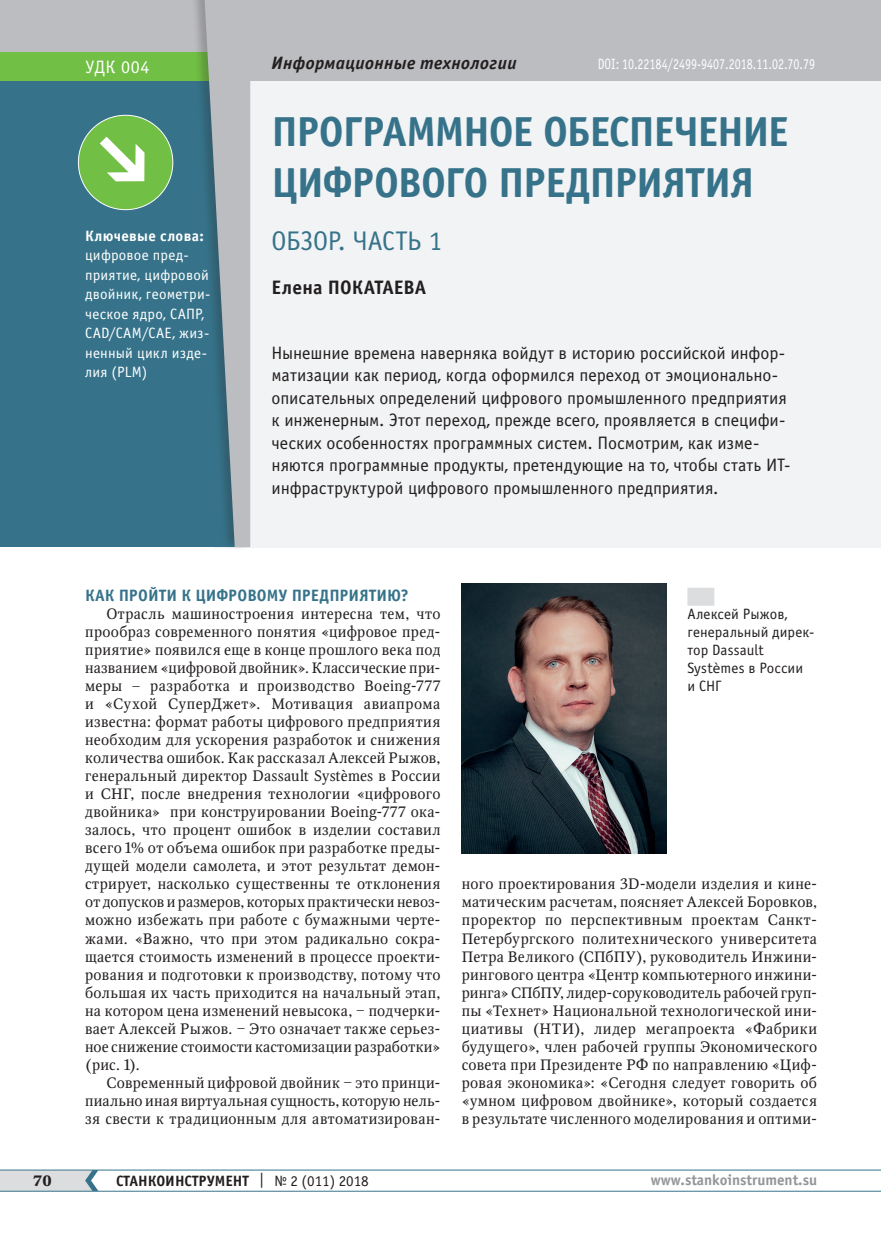
<style>
.page{position:relative;width:881px;height:1234px;background:#fff}
.page>*{position:absolute;margin:0;border:0;box-sizing:border-box;transform-origin:0 0}
.t1{font:700 42px/51px "Officina Sans C";letter-spacing:-.03em;color:#36738a}
.t2{font:27px "Officina Sans C";letter-spacing:-.01em;color:#36738a}
.t3{font:700 19.5px "Officina Sans C";letter-spacing:.005em;color:#231f20}
.t4{font:18px/22.5px "Officina Sans C";letter-spacing:-.005em;color:#231f20}
.t5{font:italic 700 18px "Officina Sans C";letter-spacing:.015em;color:#231f20}
.t6{font:18px "Officina Sans C";letter-spacing:.03em;color:#fff}
.t7{font:700 16.5px "Officina Sans C";color:#36738a}
.t8{font:15px/18px "Octava";letter-spacing:.025em;color:#231f20;text-align:justify}
.t9{font:15px/19.5px "Officina Sans C";letter-spacing:.015em;color:#fff}
.t10{font:15px/18px "Officina Sans C";letter-spacing:.005em;color:#231f20}
.t11{font:15px "Officina Sans C";letter-spacing:.015em;color:#fff;scale:.8 1}
.t12{font:700 15px "Officina Sans C";color:#231f20}
.t13{font:700 15px "Officina Sans C";color:#939598}
.t14{font:700 15px "Officina Sans C";letter-spacing:.02em;color:#fff}
.t15{font:700 15px "Octava";color:#231f20}
.s1{font-family:"Myriad Pro"}
.s2{font-weight:400}
</style>
<div class="page">
<hr style="left:0;top:1190px;width:880px;height:1px;background:#36738a">
<hr style="left:0;top:1169px;width:880px;height:1px;background:#36738a">
<svg style="left:0;top:1169px;width:98px;height:21px;background:#ccd4d8"></svg>
<div style="left:0;top:0;width:880px;height:81px;background:#bcbdc0"></div>
<div style="left:214px;top:81px;width:666px;height:466px;background:#f2f3f4"></div>
<div style="left:0;top:74px;width:236px;height:473px;background:#36738a"></div>
<svg style="left:77px;top:114px;width:97px;height:97px"></svg>
<div style="left:0;top:52px;width:222px;height:29px;background:#71bf44"></div>
<div style="left:190px;top:0;width:61px;height:551px;background:#231f20;opacity:.25"></div>
<svg style="left:204px;top:0;width:46px;height:547px"></svg>
<img style="left:461px;top:583px;width:205px;height:270px">
<div style="left:687px;top:587px;width:27px;height:18px;background:#dcdddf"></div>
<p class="t6" style="left:85px;top:57px;width:66px">УДК 004</p>
<p class="t5" style="left:271px;top:53px;width:246px">Информационные технологии</p>
<p class="t11" style="left:597px;top:56px;width:273px">DOI: 10.22184/2499-9407.2018.11.02.70.79</p>
<p class="t14" style="left:85px;top:227px;width:120px">Ключевые слова:</p>
<p class="t9" style="left:85px;top:246px;width:127px">цифровое пред&shy;приятие, цифровой двойник, геометри&shy;ческое ядро, САПР,<br>CAD/CAM/CAE, жиз&shy;ненный цикл изде&shy;лия (PLM)</p>
<h1 class="t1" style="left:271px;top:107px;width:518px">ПРОГРАММНОЕ ОБЕСПЕЧЕНИЕ<br>ЦИФРОВОГО ПРЕДПРИЯТИЯ</h1>
<h2 class="t2" style="left:271px;top:226px;width:172px">ОБЗОР. ЧАСТЬ 1</h2>
<h3 class="t3" style="left:271px;top:276px;width:156px">Елена ПОКАТАЕВА</h3>
<p class="t4" style="left:271px;top:342px;width:520px">Нынешние времена наверняка войдут в историю российской инфор&shy;матизации как период, когда оформился переход от эмоционально&shy;описательных определений цифрового промышленного предприятия к инженерным. Этот переход, прежде всего, проявляется в специфи&shy;ческих особенностях программных систем. Посмотрим, как изме&shy;няются программные продукты, претендующие на то, чтобы стать ИТ&shy;инфраструктурой цифрового промышленного предприятия.</p>
<p class="t7" style="left:85px;top:586px;width:325px">КАК ПРОЙТИ К ЦИФРОВОМУ ПРЕДПРИЯТИЮ?</p>
<p class="t8" style="left:85px;top:605px;width:357px;text-align:left;text-indent:21px">Отрасль машиностроения интересна тем, что прообраз современного понятия «цифровое пред&shy;приятие» появился еще в конце прошлого века под названием «цифровой двойник». Классические при&shy;меры – разработка и производство Boeing-777 и «Сухой СуперДжет». Мотивация авиапрома известна: формат работы цифрового предприятия необходим для ускорения разработок и снижения количества ошибок. Как рассказал Алексей Рыжов, генеральный директор Dassault Systèmes в России и СНГ, после внедрения технологии «цифрового двойника» при конструировании Boeing-777 ока&shy;залось, что процент ошибок в изделии составил всего 1% от объема ошибок при разработке преды&shy;дущей модели самолета, и этот результат демон&shy;стрирует, насколько существенны те отклонения от допусков и размеров, которых практически невоз&shy;можно избежать при работе с бумажными черте&shy;жами. «Важно, что при этом радикально сокра&shy;щается стоимость изменений в процессе проекти&shy;рования и подготовки к производству, потому что большая их часть приходится на начальный этап, на котором цена изменений невысока, ‒ подчерки&shy;вает Алексей Рыжов. ‒ Это означает также серьез&shy;ное снижение стоимости кастомизации разработки» (рис. 1).</p>
<p class="t8" style="left:85px;top:1073px;width:357px;text-indent:21px">Современный цифровой двойник ‒ это принци&shy;пиально иная виртуальная сущность, которую нель&shy;зя свести к традиционным для автоматизирован-</p>
<p class="t10" style="left:687px;top:605px;width:128px">Алексей Рыжов, генеральный дирек&shy;тор Dassault<br>Syst<span class="s1">è</span>mes в России и СНГ</p>
<p class="t8" style="left:461px;top:875px;width:357px">ного проектирования 3D-модели изделия и кине&shy;матическим расчетам, поясняет Алексей Боровков, проректор по перспективным проектам Санкт-Петербургского политехнического университета Петра Великого (СПбПУ), руководитель Инжини&shy;рингового центра «Центр компьютерного инжини&shy;ринга» СПбПУ, лидер-соруководитель рабочей груп&shy;пы «Технет» Национальной технологической ини&shy;циативы (НТИ), лидер мегапроекта «Фабрики будущего», член рабочей группы Экономического совета при Президенте РФ по направлению «Циф&shy;ровая экономика»: «Сегодня следует говорить об «умном цифровом двойнике», который создается в результате численного моделирования и оптими-</p>
<p class="t15" style="left:33px;top:1170px;width:20px">70</p>
<p class="t12" style="left:116px;top:1171px;width:254px">СТАНКОИНСТРУМЕНТ <span class="s2">| № 2 (011) 2018</span></p>
<p class="t13" style="left:650px;top:1171px;width:168px">www.stankoinstrument.su</p>
</div>
